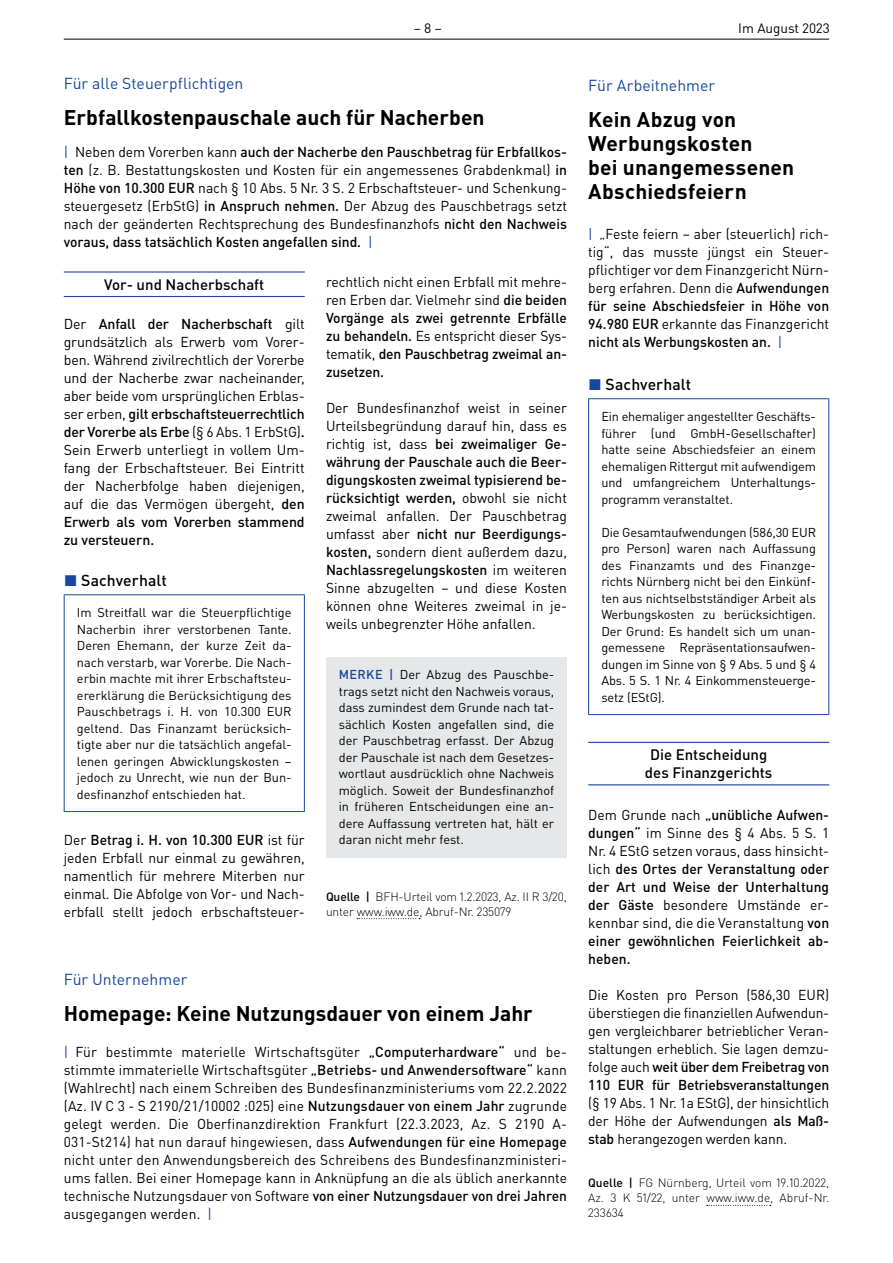
<style>
.page{position:relative;width:893px;height:1263px;background:#fff}
.page>*{position:absolute;margin:0;border:0;box-sizing:border-box;transform-origin:0 0}
.t1{font:700 21px/24px "DIN Pro";letter-spacing:.005em;color:#000}
.t2{font:15.75px "DIN Pro";color:#17479e}
.t3{font:500 15.75px "DIN Pro";letter-spacing:.005em;color:#000}
.t4{font:500 15px/18px "DIN Pro";color:#000;text-align:center}
.t5{font:14.25px/18px "DIN Pro";color:#000;text-align:justify}
.t6{font:500 14.25px/18px "DIN Pro";letter-spacing:.005em;color:#000;text-align:justify}
.t7{font:13.5px "DIN Pro";color:#000}
.t8{font:12.75px/16.5px "DIN Pro";letter-spacing:-.01em;color:#000;text-align:justify}
.t9{font:300 12px/15px "DIN Pro";letter-spacing:-.005em;color:#000}
.s1{color:#17479e}
.s2{font-weight:500}
.s3{font-weight:500;color:#17479e}
.s4{font-weight:400}
</style>
<div class="page">
<hr style="left:64px;top:39px;width:765px;height:1px;background:#000">
<hr style="left:64px;top:271px;width:241px;height:2px;background:#17479e">
<hr style="left:64px;top:296px;width:241px;height:1px;background:#17479e">
<hr style="left:64px;top:594px;width:241px;height:1px;background:#17479e">
<hr style="left:64px;top:595px;width:1px;height:216px;background:#17479e">
<hr style="left:304px;top:595px;width:1px;height:216px;background:#17479e">
<hr style="left:64px;top:811px;width:241px;height:1px;background:#17479e">
<svg style="left:357px;top:918px;width:63px;height:1px"></svg>
<div style="left:326px;top:657px;width:241px;height:200px;background:#e6e7e8"></div>
<hr style="left:588px;top:742px;width:241px;height:1px;background:#17479e">
<hr style="left:588px;top:784px;width:241px;height:1px;background:#17479e">
<svg style="left:707px;top:1205px;width:64px;height:1px"></svg>
<hr style="left:588px;top:398px;width:241px;height:1px;background:#17479e">
<hr style="left:588px;top:399px;width:1px;height:315px;background:#17479e">
<hr style="left:828px;top:399px;width:1px;height:315px;background:#17479e">
<hr style="left:588px;top:714px;width:241px;height:1px;background:#17479e">
<p class="t7" style="left:414px;top:19px;width:30px">– 8 –</p>
<p class="t7" style="left:738px;top:19px;width:93px">Im August 2023</p>
<p class="t2" style="left:64px;top:73px;width:181px">Für alle Steuerpflichtigen</p>
<h1 class="t1" style="left:64px;top:105px;width:422px">Erbfallkostenpauschale auch für Nacherben</h1>
<p class="t5" style="left:64px;top:142px;width:505px"><span class="s1">|</span> Neben dem Vorerben kann <span class="s2">auch der Nacherbe den Pauschbetrag für Erbfallkos&shy;ten</span> (z. B. Bestattungskosten und Kosten für ein angemessenes Grabdenkmal) <span class="s2">in Höhe von 10.300 EUR</span> nach § 10 Abs. 5 Nr. 3 S. 2 Erbschaftsteuer- und Schenkung&shy;steuergesetz (ErbStG) <span class="s2">in Anspruch nehmen.</span> Der Abzug des Pauschbetrags setzt nach der geänderten Rechtsprechung des Bundesfinanzhofs <span class="s2">nicht den Nachweis voraus, dass tatsächlich Kosten angefallen sind.</span> <span class="s1">|</span></p>
<p class="t4" style="left:104px;top:275px;width:162px">Vor- und Nacherbschaft</p>
<p class="t5" style="left:64px;top:314px;width:242px">Der <span class="s2">Anfall der Nacherbschaft</span> gilt grundsätzlich als Erwerb vom Vorer&shy;ben. Während zivilrechtlich der Vorerbe und der Nacherbe zwar nacheinander, aber beide vom ursprünglichen Erblas&shy;ser erben, <span class="s2">gilt erbschaftsteuerrechtlich der Vorerbe als Erbe</span> (§ 6 Abs. 1 ErbStG)<span class="s2">.<br></span>Sein Erwerb unterliegt in vollem Um&shy;fang der Erbschaftsteuer. Bei Eintritt der Nacherbfolge haben diejenigen, auf die das Vermögen übergeht, <span class="s2">den Erwerb als vom Vorerben stammend zu versteuern.</span></p>
<p class="t3" style="left:64px;top:570px;width:104px"><span class="s1">◼</span> Sachverhalt</p>
<p class="t8" style="left:77px;top:604px;width:216px">Im Streitfall war die Steuerpflichtige Nacherbin ihrer verstorbenen Tante.<br>Deren Ehemann, der kurze Zeit da&shy;nach verstarb, war Vorerbe. Die Nach&shy;erbin machte mit ihrer Erbschaftsteu&shy;ererklärung die Berücksichtigung des Pauschbetrags i. H. von 10.300 EUR geltend. Das Finanzamt berücksich&shy;tigte aber nur die tatsächlich angefal&shy;lenen geringen Abwicklungskosten – jedoch zu Unrecht, wie nun der Bun&shy;desfinanzhof entschieden hat.</p>
<p class="t5" style="left:64px;top:831px;width:242px">Der <span class="s2">Betrag i. H. von 10.300 EUR</span> ist für jeden Erbfall nur einmal zu gewähren, namentlich für mehrere Miterben nur einmal. Die Abfolge von Vor- und Nach&shy;erbfall stellt jedoch erbschaftsteuer-</p>
<p class="t5" style="left:326px;top:273px;width:242px">rechtlich nicht einen Erbfall mit mehre&shy;ren Erben dar. Vielmehr sind <span class="s2">die beiden Vorgänge als zwei getrennte Erbfälle zu behandeln.</span> Es entspricht dieser Sys&shy;tematik, <span class="s2">den Pauschbetrag zweimal an&shy;zusetzen.</span></p>
<p class="t5" style="left:326px;top:399px;width:242px">Der Bundesfinanzhof weist in seiner Urteilsbegründung darauf hin, dass es richtig ist, dass <span class="s2">bei zweimaliger Ge&shy;währung der Pauschale auch die Beer&shy;digungskosten zweimal typisierend be&shy;rücksichtigt werden,</span> obwohl sie nicht zweimal anfallen. Der Pauschbetrag umfasst aber <span class="s2">nicht nur Beerdigungs&shy;kosten,</span> sondern dient außerdem dazu, <span class="s2">Nachlassregelungskosten</span> im weiteren Sinne abzugelten – und diese Kosten können ohne Weiteres zweimal in je&shy;weils unbegrenzter Höhe anfallen.</p>
<p class="t8" style="left:339px;top:666px;width:217px"><span class="s3">MERKE |</span> Der Abzug des Pauschbe&shy;trags setzt nicht den Nachweis voraus, dass zumindest dem Grunde nach tat&shy;sächlich Kosten angefallen sind, die der Pauschbetrag erfasst. Der Abzug der Pauschale ist nach dem Gesetzes&shy;wortlaut ausdrücklich ohne Nachweis möglich. Soweit der Bundesfinanzhof in früheren Entscheidungen eine an&shy;dere Auffassung vertreten hat, hält er daran nicht mehr fest.</p>
<p class="t9" style="left:326px;top:888px;width:242px"><span class="s2">Quelle |</span> BFH-Urteil vom 1.2.2023, Az. II R 3/20, unter www.iww.de, Abruf-Nr. 235079</p>
<p class="t2" style="left:64px;top:968px;width:125px">Für Unternehmer</p>
<h1 class="t1" style="left:64px;top:1000px;width:470px">Homepage: Keine Nutzungsdauer von einem Jahr</h1>
<p class="t5" style="left:64px;top:1042px;width:505px"><span class="s1">|</span> Für bestimmte materielle Wirtschaftsgüter <span class="s2">„Computerhardware“</span> und be&shy;stimmte immaterielle Wirtschaftsgüter <span class="s2">„Betriebs- und Anwendersoftware“</span> kann (Wahlrecht) nach einem Schreiben des Bundesfinanzministeriums vom 22.2.2022 (Az. IV C 3 - S 2190/21/10002 :025) eine <span class="s2">Nutzungsdauer von einem Jahr</span> zugrunde gelegt werden. Die Oberfinanzdirektion Frankfurt (22.3.2023, Az. S 2190 A-031-St214) hat nun darauf hingewiesen, dass <span class="s2">Aufwendungen für eine Homepage </span>nicht unter den Anwendungsbereich des Schreibens des Bundesfinanzministeri&shy;ums fallen. Bei einer Homepage kann in Anknüpfung an die als üblich anerkannte technische Nutzungsdauer von Software <span class="s2">von einer Nutzungsdauer von drei Jahren </span>ausgegangen werden. <span class="s1">|</span></p>
<p class="t2" style="left:588px;top:74px;width:128px">Für Arbeitnehmer</p>
<h1 class="t1" style="left:588px;top:106px;width:208px">Kein Abzug von<br>Werbungskosten<br>bei unangemessenen<br>Abschiedsfeiern</h1>
<p class="t5" style="left:588px;top:225px;width:242px"><span class="s1">|</span> „Feste feiern – aber (steuerlich) rich&shy;tig“, das musste jüngst ein Steuer&shy;pflichtiger vor dem Finanzgericht Nürn&shy;berg erfahren. Denn die <span class="s2">Aufwendungen für seine Abschiedsfeier in Höhe von 94.980 EUR</span> erkannte das Finanzgericht <span class="s2">nicht als Werbungskosten an.</span> <span class="s1">|</span></p>
<p class="t3" style="left:589px;top:374px;width:104px"><span class="s1">◼</span> Sachverhalt</p>
<p class="t8" style="left:601px;top:408px;width:216px">Ein ehemaliger angestellter Geschäfts&shy;führer (und GmbH-Gesellschafter) hatte seine Abschiedsfeier an einem ehemaligen Rittergut mit aufwendigem und umfangreichem Unterhaltungs&shy;programm veranstaltet.</p>
<p class="t8" style="left:601px;top:523px;width:216px">Die Gesamtaufwendungen (586,30 EUR pro Person) waren nach Auffassung des Finanzamts und des Finanzge&shy;richts Nürnberg nicht bei den Einkünf&shy;ten aus nichtselbstständiger Arbeit als Werbungskosten zu berücksichtigen.<br>Der Grund: Es handelt sich um unan&shy;gemessene Repräsentationsaufwen&shy;dungen im Sinne von § 9 Abs. 5 und § 4<br>Abs. 5 S. 1 Nr. 4 Einkommensteuerge&shy;setz (EStG).</p>
<p class="t4" style="left:645px;top:745px;width:129px">Die Entscheidung des Finanzgerichts</p>
<p class="t6" style="left:588px;top:805px;width:242px"><span class="s4">Dem Grunde nach</span> „unübliche Aufwen&shy;dungen“ <span class="s4">im Sinne des § 4 Abs. 5 S. 1<br>Nr. 4 EStG setzen voraus, dass hinsicht&shy;lich</span> des Ortes der Veranstaltung oder der Art und Weise der Unterhaltung der Gäste <span class="s4">besondere Umstände er&shy;kennbar sind, die die Veranstaltung</span> von einer gewöhnlichen Feierlichkeit ab&shy;heben.</p>
<p class="t5" style="left:588px;top:985px;width:242px">Die Kosten pro Person (586,30 EUR) überstiegen die finanziellen Aufwendun&shy;gen vergleichbarer betrieblicher Veran&shy;staltungen erheblich. Sie lagen demzu&shy;folge auch <span class="s2">weit über dem Freibetrag von 110 EUR für Betriebsveranstaltungen</span></p>
<p class="t5" style="left:588px;top:1093px;width:242px">(§ 19 Abs. 1 Nr. 1a EStG), der hinsichtlich der Höhe der Aufwendungen <span class="s2">als Maß&shy;stab</span> herangezogen werden kann.</p>
<p class="t9" style="left:588px;top:1175px;width:242px;text-align:justify"><span class="s2">Quelle |</span> FG Nürnberg, Urteil vom 19.10.2022, Az. 3 K 51/22, unter www.iww.de, Abruf-Nr.<br>233634</p>
</div>
